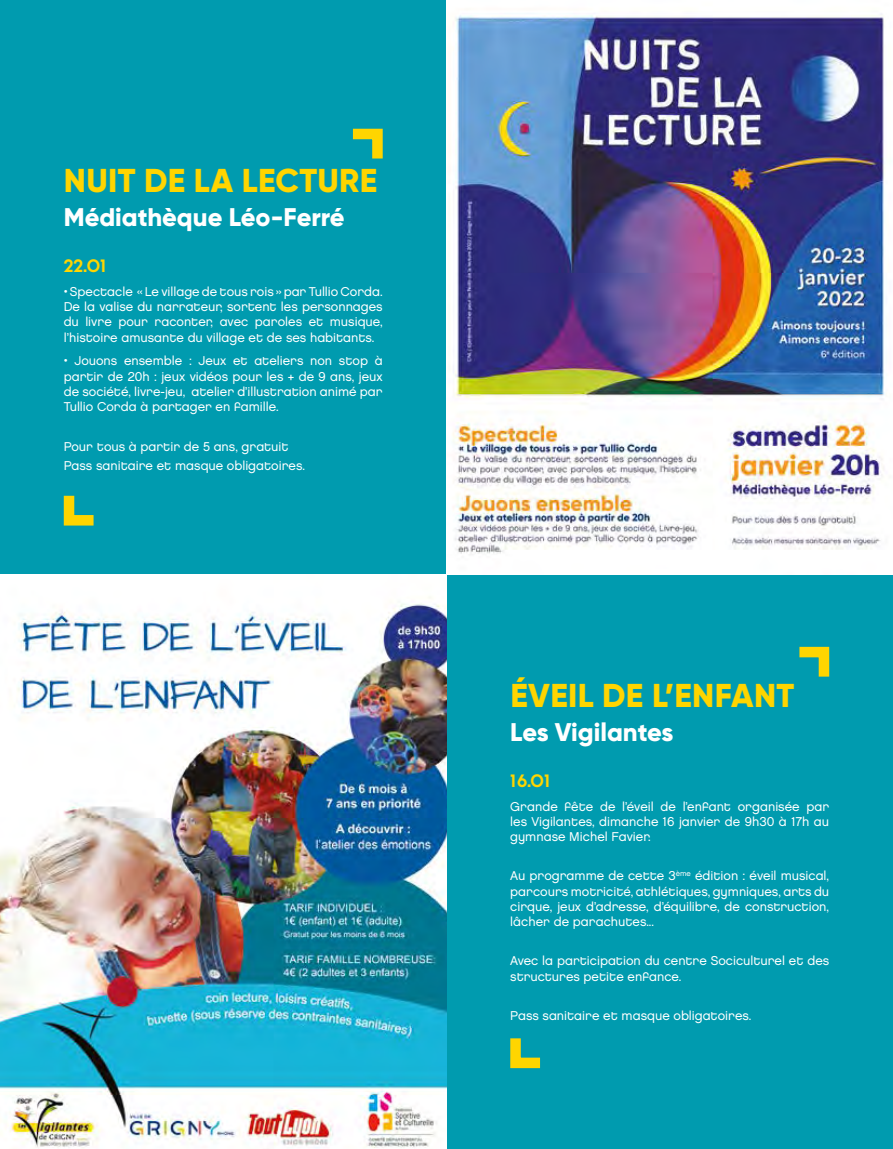
<style>
.page{position:relative;width:893px;height:1149px;background:#fff}
.page>*{position:absolute;margin:0;border:0;box-sizing:border-box;transform-origin:0 0}
.t1{font:800 33px "Gilroy";letter-spacing:.01em;color:#ffd500}
.t2{font:800 25.5px "Gilroy";color:#fff}
.t3{font:18px "Chalet Tokyo";color:#ffd500}
.t4{font:12.75px/15.3px "Chalet London Nineteen Eighty";color:#fff;text-align:justify}
</style>
<div class="page">
<div style="left:446px;top:574px;width:447px;height:574px;background:#009baf"></div>
<div style="left:0;top:0;width:446px;height:574px;background:#009baf"></div>
<img style="left:0;top:597px;width:446px;height:551px">
<svg style="left:799px;top:646px;width:31px;height:31px"></svg>
<svg style="left:352px;top:128px;width:31px;height:31px"></svg>
<svg style="left:510px;top:1038px;width:31px;height:31px"></svg>
<svg style="left:63px;top:495px;width:31px;height:31px"></svg>
<img style="left:452px;top:14px;width:433px;height:540px">
<h1 class="t1" style="left:64px;top:160px;width:315px">NUIT DE LA LECTURE</h1>
<h2 class="t2" style="left:64px;top:201px;width:282px">Médiathèque Léo-Ferré</h2>
<h3 class="t3" style="left:64px;top:254px;width:45px">22.01</h3>
<p class="t4" style="left:64px;top:283px;width:320px">• Spectacle « Le village de tous rois » par Tullio Corda.<br>De la valise du narrateur, sortent les personnages du livre pour raconter, avec paroles et musique, l’histoire amusante du village et de ses habitants.</p>
<p class="t4" style="left:64px;top:353px;width:320px">• Jouons ensemble : Jeux et ateliers non stop à partir de 20h : jeux vidéos pour les + de 9 ans, jeux de société, livre-jeu, atelier d’illustration animé par Tullio Corda à partager en famille.</p>
<p class="t4" style="left:64px;top:436px;width:243px;line-height:19.5px">Pour tous à partir de 5 ans, gratuit<br>Pass sanitaire et masque obligatoires.</p>
<h1 class="t1" style="left:510px;top:674px;width:285px">ÉVEIL DE L’ENFANT</h1>
<h2 class="t2" style="left:510px;top:716px;width:165px">Les Vigilantes</h2>
<h3 class="t3" style="left:510px;top:769px;width:42px">16.01</h3>
<p class="t4" style="left:510px;top:798px;width:320px">Grande fête de l’éveil de l’enfant organisée par les Vigilantes, dimanche 16 janvier de 9h30 à 17h au gymnase Michel Favier.</p>
<p class="t4" style="left:510px;top:867px;width:320px">Au programme de cette 3<sup>ème</sup> édition : éveil musical, parcours motricité, athlétiques, gymniques, arts du cirque, jeux d’adresse, d’équilibre, de construction, lâcher de parachutes...</p>
<p class="t4" style="left:510px;top:952px;width:320px">Avec la participation du centre Sociculturel et des structures petite enfance.</p>
<p class="t4" style="left:510px;top:1007px;width:243px">Pass sanitaire et masque obligatoires.</p>
</div>
